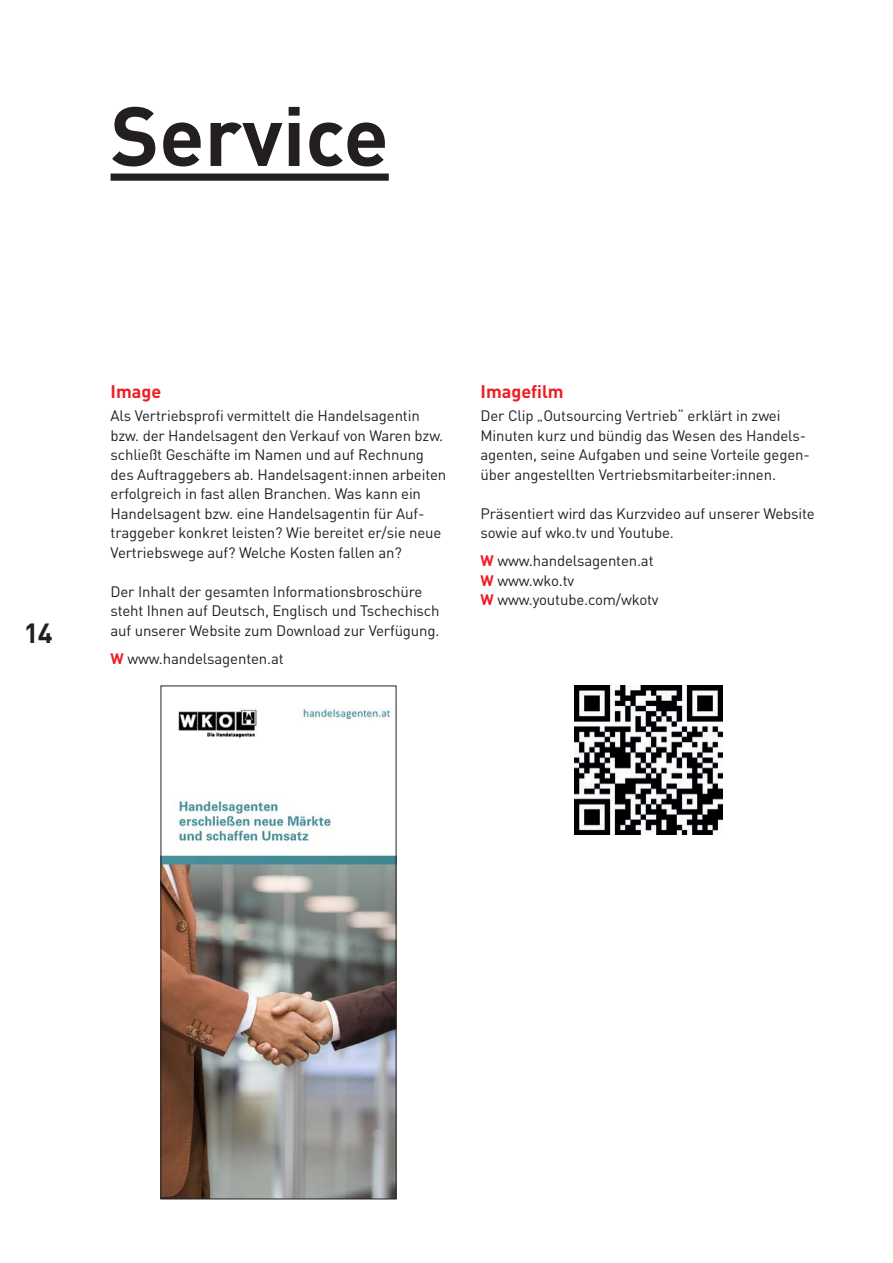
<style>
.page{position:relative;width:893px;height:1263px;background:#fff}
.page>*{position:absolute;margin:0;border:0;box-sizing:border-box;transform-origin:0 0}
.t1{font:700 82.5px "DIN";color:#231f20}
.t2{font:700 27.45px "DIN";color:#231f20}
.t3{font:700 18px "DIN";color:#ee1d23}
.t4{font:15px/19.5px "DIN";letter-spacing:-.01em;color:#231f20}
.s1{font-family:"DIN Pro";font-weight:700;color:#ee1d23}
</style>
<div class="page">
<div style="left:111px;top:174px;width:278px;height:7px;background:#231f20"></div>
<img style="left:574px;top:686px;width:149px;height:148px">
<img style="left:163px;top:708px;width:231px;height:489px">
<div style="left:161px;top:686px;width:235px;height:513px;border:1px solid #231f20"></div>
<h1 class="t1" style="left:111px;top:82px;width:280px">Service</h1>
<h2 class="t2" style="left:24px;top:615px;width:30px">14</h2>
<p class="t3" style="left:111px;top:379px;width:52px">Image</p>
<p class="t4" style="left:111px;top:406px;width:337px">Als Vertriebsprofi vermittelt die Handelsagentin bzw. der Handelsagent den Verkauf von Waren bzw. schließt Geschäfte im Namen und auf Rechnung des Auftraggebers ab. Handelsagent:innen arbeiten erfolgreich in fast allen Branchen. Was kann ein Handelsagent bzw. eine Handelsagentin für Auf&shy;traggeber konkret leisten? Wie bereitet er/sie neue Vertriebswege auf? Welche Kosten fallen an?</p>
<p class="t4" style="left:111px;top:581px;width:330px">Der Inhalt der gesamten Informationsbroschüre steht Ihnen auf Deutsch, Englisch und Tschechisch auf unserer Website zum Download zur Verfügung.</p>
<p class="t4" style="left:111px;top:648px;width:175px"><span class="s1">W</span> www.handelsagenten.at</p>
<p class="t3" style="left:480px;top:379px;width:85px">Imagefilm</p>
<p class="t4" style="left:480px;top:406px;width:331px">Der Clip „Outsourcing Vertrieb“ erklärt in zwei Minuten kurz und bündig das Wesen des Handels&shy;agenten, seine Aufgaben und seine Vorteile gegen&shy;über angestellten Vertriebsmitarbeiter:innen.</p>
<p class="t4" style="left:480px;top:503px;width:336px">Präsentiert wird das Kurzvideo auf unserer Website sowie auf wko.tv und Youtube.</p>
<p class="t4" style="left:480px;top:551px;width:180px"><span class="s1">W</span> www.handelsagenten.at<br><span class="s1">W</span> www.wko.tv<br><span class="s1">W</span> www.youtube.com/wkotv</p>
</div>
